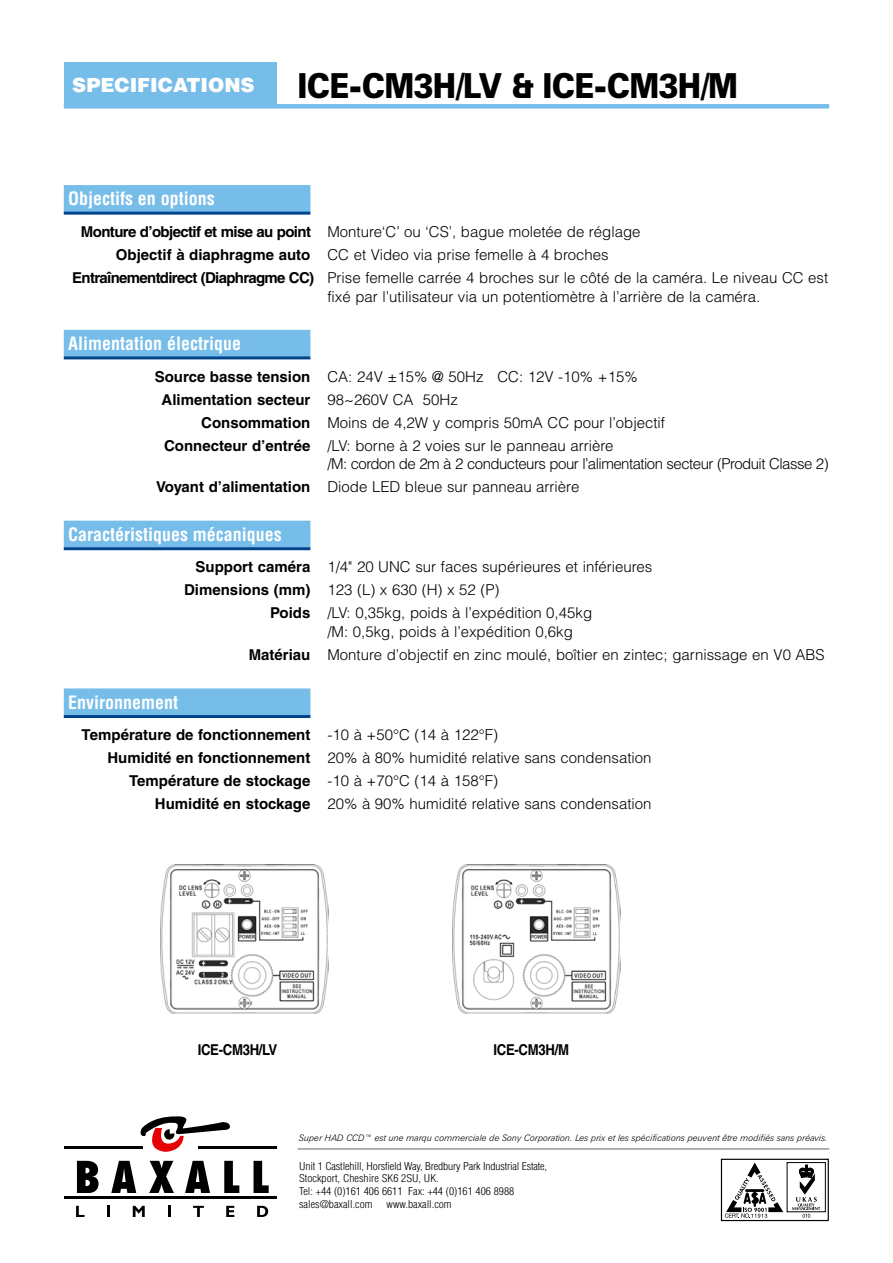
<style>
.page{position:relative;width:893px;height:1263px;background:#fff}
.page>*{position:absolute;margin:0;border:0;box-sizing:border-box;transform-origin:0 0}
.t1{font:900 34.5px "Zurich BT";letter-spacing:-.025em;color:#000;scale:.88 1}
.t2{font:700 condensed 18px "Helvetica";color:#fff}
.t3{font:300 15px/23px "Helvetica";color:#000}
.t4{font:300 15px/23px "Helvetica";letter-spacing:-.035em;color:#000}
.t5{font:700 15px "Helvetica";color:#000}
.t6{font:700 15px "Helvetica";letter-spacing:-.025em;color:#000;scale:.88 1}
.t7{font:700 15px "Helvetica";color:#000;scale:.88 1}
.t8{font:300 condensed 10.5px/12.9px "Helvetica";color:#000;scale:1.1 1}
.t9{font:italic 300 9px "Zurich BT";letter-spacing:-.01em;color:#000}
.s1{font-weight:700}
.s2{font-weight:300}
</style>
<div class="page">
<div style="left:64px;top:62px;width:212px;height:44px;background:#76bde9"></div>
<div style="left:64px;top:104px;width:765px;height:5px;background:#76bde9"></div>
<hr style="left:298px;top:1148px;width:531px;height:2px;background:#97979b">
<svg style="left:140px;top:1116px;width:90px;height:36px"></svg>
<svg style="left:77px;top:1161px;width:22px;height:32px"></svg>
<svg style="left:111px;top:1161px;width:25px;height:32px"></svg>
<svg style="left:149px;top:1161px;width:25px;height:32px"></svg>
<svg style="left:185px;top:1161px;width:25px;height:32px"></svg>
<svg style="left:224px;top:1161px;width:15px;height:32px"></svg>
<svg style="left:254px;top:1161px;width:15px;height:32px"></svg>
<hr style="left:64px;top:1197px;width:212px;height:2px;background:#000">
<hr style="left:64px;top:1147px;width:79px;height:2px;background:#000">
<hr style="left:198px;top:1147px;width:78px;height:2px;background:#000">
<svg style="left:76px;top:1206px;width:9px;height:11px"></svg>
<svg style="left:107px;top:1206px;width:3px;height:11px"></svg>
<svg style="left:133px;top:1206px;width:12px;height:11px"></svg>
<svg style="left:168px;top:1206px;width:3px;height:11px"></svg>
<svg style="left:193px;top:1206px;width:11px;height:11px"></svg>
<svg style="left:226px;top:1206px;width:8px;height:11px"></svg>
<svg style="left:257px;top:1206px;width:11px;height:11px"></svg>
<div style="left:721px;top:1159px;width:108px;height:62px;border:1px solid #000"></div>
<div style="left:787px;top:1162px;width:39px;height:50px;border:1px solid #000"></div>
<svg style="left:792px;top:1165px;width:28px;height:53px"></svg>
<svg style="left:725px;top:1162px;width:58px;height:56px"></svg>
<div style="left:64px;top:185px;width:246px;height:27px;background:#76bde9"></div>
<hr style="left:64px;top:212px;width:246px;height:3px;background:#00448c">
<div style="left:64px;top:330px;width:246px;height:27px;background:#76bde9"></div>
<hr style="left:64px;top:356px;width:246px;height:3px;background:#00448c">
<div style="left:64px;top:521px;width:246px;height:27px;background:#76bde9"></div>
<hr style="left:64px;top:547px;width:246px;height:3px;background:#00448c">
<div style="left:64px;top:688px;width:246px;height:27px;background:#76bde9"></div>
<hr style="left:64px;top:715px;width:246px;height:3px;background:#00448c">
<img style="left:160px;top:864px;width:168px;height:149px">
<img style="left:452px;top:864px;width:168px;height:149px">
<h1 class="t1" style="left:72px;top:65px;width:758px"><sup>SPECIFICATIONS</sup> ICE-CM3H/LV &amp; ICE-CM3H/M</h1>
<p class="t2" style="left:68px;top:188px;width:148px">Objectifs en options</p>
<p class="t3" style="left:81px;top:220px;width:561px"><span class="s1">Monture d’objectif et mise au point</span> Monture‘C’ ou ‘CS’, bague moletée de réglage</p>
<p class="t3" style="left:116px;top:243px;width:494px"><span class="s1">Objectif à diaphragme auto</span> CC et Video via prise femelle à 4 broches</p>
<p class="t3" style="left:72px;top:266px;width:758px"><span class="s1">Entraînementdirect (Diaphragme CC)</span> Prise femelle carrée 4 broches sur le côté de la caméra. Le niveau CC est</p>
<p class="t3" style="left:327px;top:284px;width:434px">fixé par l’utilisateur via un potentiomètre à l’arrière de la caméra.</p>
<p class="t2" style="left:68px;top:333px;width:174px">Alimentation électrique</p>
<p class="t3" style="left:162px;top:364px;width:478px;text-indent:-7px"><span class="s1">Source basse tension</span> CA: 24V ±15% @ 50Hz CC: 12V -10% +15%<br><span class="s1">Alimentation secteur</span> 98~260V CA 50Hz</p>
<p class="t3" style="left:164px;top:410px;width:502px;text-indent:37px"><span class="s1">Consommation</span> Moins de 4,2W y compris 50mA CC pour l’objectif<br><span class="s1">Connecteur d’entrée</span> /LV: borne à 2 voies sur le panneau arrière</p>
<p class="t4" style="left:156px;top:452px;width:674px;text-indent:171px">/M: cordon de 2m à 2 conducteurs pour l’alimentation secteur (Produit Classe 2)<br><span class="s1">Voyant d’alimentation</span> Diode LED bleue sur panneau arrière</p>
<p class="t2" style="left:68px;top:523px;width:215px">Caractéristiques mécaniques</p>
<p class="t3" style="left:195px;top:555px;width:458px"><span class="s1">Support caméra</span> 1/4" 20 UNC sur faces supérieures et inférieures</p>
<p class="t3" style="left:184px;top:578px;width:317px"><span class="s1">Dimensions (mm)</span> 123 (L) x 630 (H) x 52 (P)</p>
<p class="t3" style="left:270px;top:601px;width:323px"><span class="s1">Poids</span> /LV: 0,35kg, poids à l’expédition 0,45kg</p>
<p class="t3" style="left:249px;top:620px;width:578px;text-indent:79px">/M: 0,5kg, poids à l’expédition 0,6kg<br><span class="s1">Matériau</span> Monture d’objectif en zinc moulé, boîtier en zintec; garnissage en V0 ABS</p>
<p class="t2" style="left:68px;top:691px;width:111px">Environnement</p>
<p class="t5" style="left:82px;top:726px;width:418px">Température de fonctionnement <span class="s2">-10 à +50°C (14 à 122°F)</span></p>
<p class="t3" style="left:107px;top:746px;width:546px"><span class="s1">Humidité en fonctionnement</span> 20% à 80% humidité relative sans condensation</p>
<p class="t5" style="left:129px;top:772px;width:371px">Température de stockage <span class="s2">-10 à +70°C (14 à 158°F)</span></p>
<p class="t3" style="left:155px;top:792px;width:498px"><span class="s1">Humidité en stockage</span> 20% à 90% humidité relative sans condensation</p>
<p class="t6" style="left:198px;top:1041px;width:92px">ICE-CM3H/LV</p>
<p class="t7" style="left:494px;top:1041px;width:87px">ICE-CM3H/M</p>
<p class="t9" style="left:299px;top:1133px;width:530px">Super HAD CCD™ est une marqu commerciale de Sony Corporation. Les prix et les spécifications peuvent être modifiés sans préavis.</p>
<p class="t8" style="left:299px;top:1159px;width:227px">Unit 1 Castlehill, Horsfield Way, Bredbury Park Industrial Estate, Stockport, Cheshire SK6 2SU, UK.<br>Tel: +44 (0)161 406 6611 Fax: +44 (0)161 406 8988 sales@baxall.com</p>
<p class="t8" style="left:387px;top:1198px;width:61px">www.baxall.com</p>
</div>
